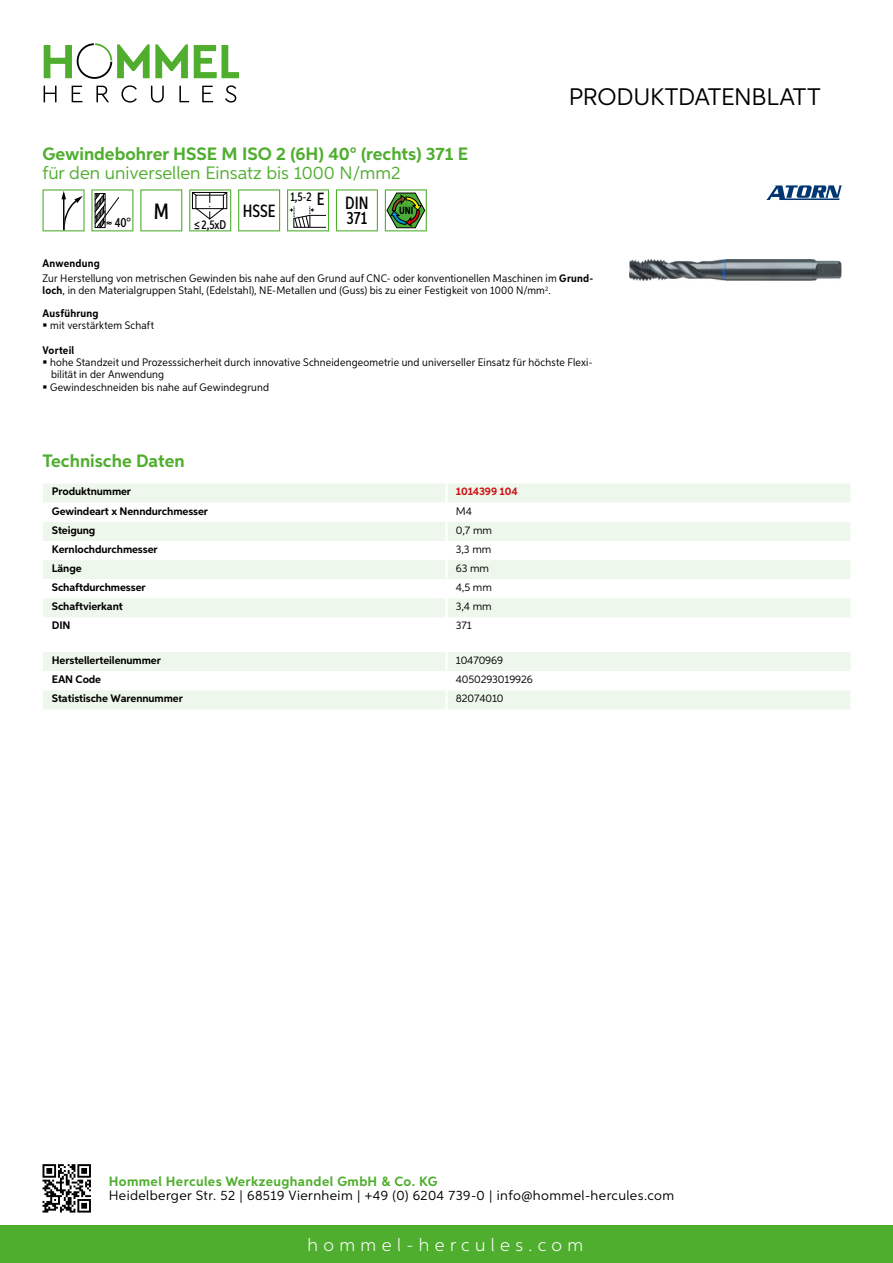
<style>
.page{position:relative;width:893px;height:1263px;background:#fff}
.page>*{position:absolute;margin:0;border:0;box-sizing:border-box;transform-origin:0 0}
.t1{font:24px "Aspira";letter-spacing:-.01em;color:#000}
.t2{font:700 18px "Aspira";color:#50ae2f}
.t3{font:18px "Aspira";color:#50ae2f}
.t4{font:300 18px "Aspira";letter-spacing:.3em;color:#fff}
.t5{font:500 17.85px "Aspira XX Nar";color:#000}
.t6{font:13.5px "Aspira";letter-spacing:.03em;color:#000}
.t7{font:700 13.5px "Aspira";letter-spacing:.03em;color:#50ae2f}
.t8{font:500 13.35px "Aspira XX Nar";color:#000}
.t9{font:500 12.6px "Aspira XX Nar";color:#000}
.t10{font:10.95px/12.5px "Aspira Nar";letter-spacing:.015em;color:#000}
.t11{font:700 10.95px "Aspira";letter-spacing:-.01em;color:#000}
.t12{font:10.95px "Aspira";letter-spacing:-.01em;color:#000}
.t13{font:700 10.95px "Aspira";letter-spacing:-.01em;color:#cd1013}
.t14{font:700 10.95px "Aspira Nar";letter-spacing:.015em;color:#000}
.t15{font:700 10.35px "Aspira XX Nar";color:#000}
.s1{font-size:17.85px}
.s2{font-weight:700}
</style>
<div class="page">
<div style="left:0;top:1226px;width:893px;height:37px;background:#50ae2f"></div>
<svg style="left:43px;top:1164px;width:48px;height:48px"></svg>
<svg style="left:194px;top:45px;width:45px;height:33px"></svg>
<svg style="left:44px;top:43px;width:144px;height:36px"></svg>
<svg style="left:44px;top:86px;width:13px;height:16px"></svg>
<svg style="left:72px;top:86px;width:10px;height:16px"></svg>
<svg style="left:96px;top:86px;width:13px;height:16px"></svg>
<svg style="left:121px;top:85px;width:16px;height:18px"></svg>
<svg style="left:151px;top:86px;width:13px;height:17px"></svg>
<svg style="left:179px;top:86px;width:10px;height:16px"></svg>
<svg style="left:202px;top:86px;width:11px;height:16px"></svg>
<svg style="left:225px;top:85px;width:11px;height:18px"></svg>
<div style="left:43px;top:484px;width:807px;height:18px;background:#eef7eb"></div>
<svg style="left:43px;top:522px;width:807px;height:95px;fill:#eef7eb"></svg>
<hr style="left:445px;top:483px;width:3px;height:20px;background:#fff">
<hr style="left:445px;top:522px;width:3px;height:19px;background:#fff">
<hr style="left:445px;top:541px;width:3px;height:19px;background:#fff">
<hr style="left:445px;top:560px;width:3px;height:19px;background:#fff">
<hr style="left:445px;top:579px;width:3px;height:19px;background:#fff">
<hr style="left:445px;top:598px;width:3px;height:19px;background:#fff">
<svg style="left:43px;top:652px;width:807px;height:57px"></svg>
<hr style="left:445px;top:690px;width:3px;height:19px;background:#fff">
<svg style="left:43px;top:189px;width:42px;height:42px"></svg>
<svg style="left:91px;top:189px;width:42px;height:42px"></svg>
<svg style="left:140px;top:189px;width:42px;height:42px"></svg>
<svg style="left:189px;top:189px;width:42px;height:42px"></svg>
<svg style="left:238px;top:189px;width:42px;height:42px"></svg>
<svg style="left:287px;top:189px;width:42px;height:42px"></svg>
<svg style="left:336px;top:189px;width:42px;height:42px"></svg>
<svg style="left:385px;top:189px;width:42px;height:42px"></svg>
<img style="left:629px;top:259px;width:213px;height:21px">
<svg style="left:766px;top:185px;width:76px;height:15px"></svg>
<h2 class="t2" style="left:43px;top:142px;width:427px">Gewindebohrer HSSE M ISO 2 (6H) 40° (rechts) 371 E</h2>
<h2 class="t3" style="left:43px;top:162px;width:360px">für den universellen Einsatz bis 1000 N/mm2</h2>
<p class="t8" style="left:115px;top:215px;width:56px">40° <sup>M</sup></p>
<p class="t9" style="left:194px;top:217px;width:34px">≤2,5xD</p>
<h3 class="t5" style="left:243px;top:200px;width:34px">HSSE</h3>
<p class="t9" style="left:290px;top:189px;width:80px">1,5-2 <span class="s1">E DIN</span></p>
<h3 class="t5" style="left:347px;top:207px;width:22px">371</h3>
<p class="t15" style="left:399px;top:205px;width:16px">UNI</p>
<h1 class="t1" style="left:569px;top:82px;width:253px">Produktdatenblatt</h1>
<p class="t10" style="left:43px;top:256px;width:552px;line-height:15.1px"><span class="s2">Anwendung<br></span>Zur Herstellung von metrischen Gewinden bis nahe auf den Grund auf CNC- oder konventionellen Maschinen im <span class="s2">Grund-</span></p>
<p class="t10" style="left:43px;top:279px;width:510px;line-height:22.2px"><span class="s2">loch</span>, in den Materialgruppen Stahl, (Edelstahl), NE-Metallen und (Guss) bis zu einer Festigkeit von 1000 N/mm<sup>2</sup>.<br><span class="s2">Ausführung</span></p>
<p class="t10" style="left:50px;top:319px;width:105px">mit verstärktem Schaft</p>
<p class="t14" style="left:43px;top:343px;width:33px">Vorteil</p>
<p class="t10" style="left:50px;top:356px;width:544px">hohe Standzeit und Prozesssicherheit durch innovative Schneidengeometrie und universeller Einsatz für höchste Flexi&shy;bilität in der Anwendung<br>Gewindeschneiden bis nahe auf Gewindegrund</p>
<h2 class="t2" style="left:43px;top:449px;width:144px">Technische Daten</h2>
<p class="t11" style="left:52px;top:485px;width:81px">Produktnummer</p>
<p class="t13" style="left:456px;top:485px;width:63px">1014399 104</p>
<p class="t11" style="left:52px;top:504px;width:158px">Gewindeart x Nenndurchmesser</p>
<p class="t12" style="left:456px;top:504px;width:18px">M4</p>
<p class="t11" style="left:52px;top:523px;width:45px">Steigung</p>
<p class="t12" style="left:456px;top:523px;width:38px">0,7 mm</p>
<p class="t11" style="left:52px;top:542px;width:107px">Kernlochdurchmesser</p>
<p class="t12" style="left:456px;top:542px;width:37px">3,3 mm</p>
<p class="t11" style="left:52px;top:561px;width:31px">Länge</p>
<p class="t12" style="left:456px;top:561px;width:35px">63 mm</p>
<p class="t11" style="left:52px;top:581px;width:95px">Schaftdurchmesser</p>
<p class="t12" style="left:456px;top:581px;width:38px">4,5 mm</p>
<p class="t11" style="left:52px;top:600px;width:72px">Schaftvierkant</p>
<p class="t12" style="left:456px;top:600px;width:37px">3,4 mm</p>
<p class="t11" style="left:52px;top:619px;width:20px">DIN</p>
<p class="t12" style="left:456px;top:619px;width:17px">371</p>
<p class="t11" style="left:52px;top:653px;width:111px">Herstellerteilenummer</p>
<p class="t12" style="left:456px;top:653px;width:49px">10470969</p>
<p class="t11" style="left:52px;top:672px;width:51px">EAN Code</p>
<p class="t12" style="left:456px;top:673px;width:78px">4050293019926</p>
<p class="t11" style="left:52px;top:692px;width:132px">Statistische Warennummer</p>
<p class="t12" style="left:456px;top:692px;width:49px">82074010</p>
<p class="t7" style="left:109px;top:1172px;width:330px">Hommel Hercules Werkzeughandel GmbH &amp; Co. KG</p>
<p class="t6" style="left:109px;top:1187px;width:567px">Heidelberger Str. 52 | 68519 Viernheim | +49 (0) 6204 739-0 | info@hommel-hercules.com</p>
<h2 class="t4" style="left:307px;top:1234px;width:277px">hommel-hercules.com</h2>
</div>
